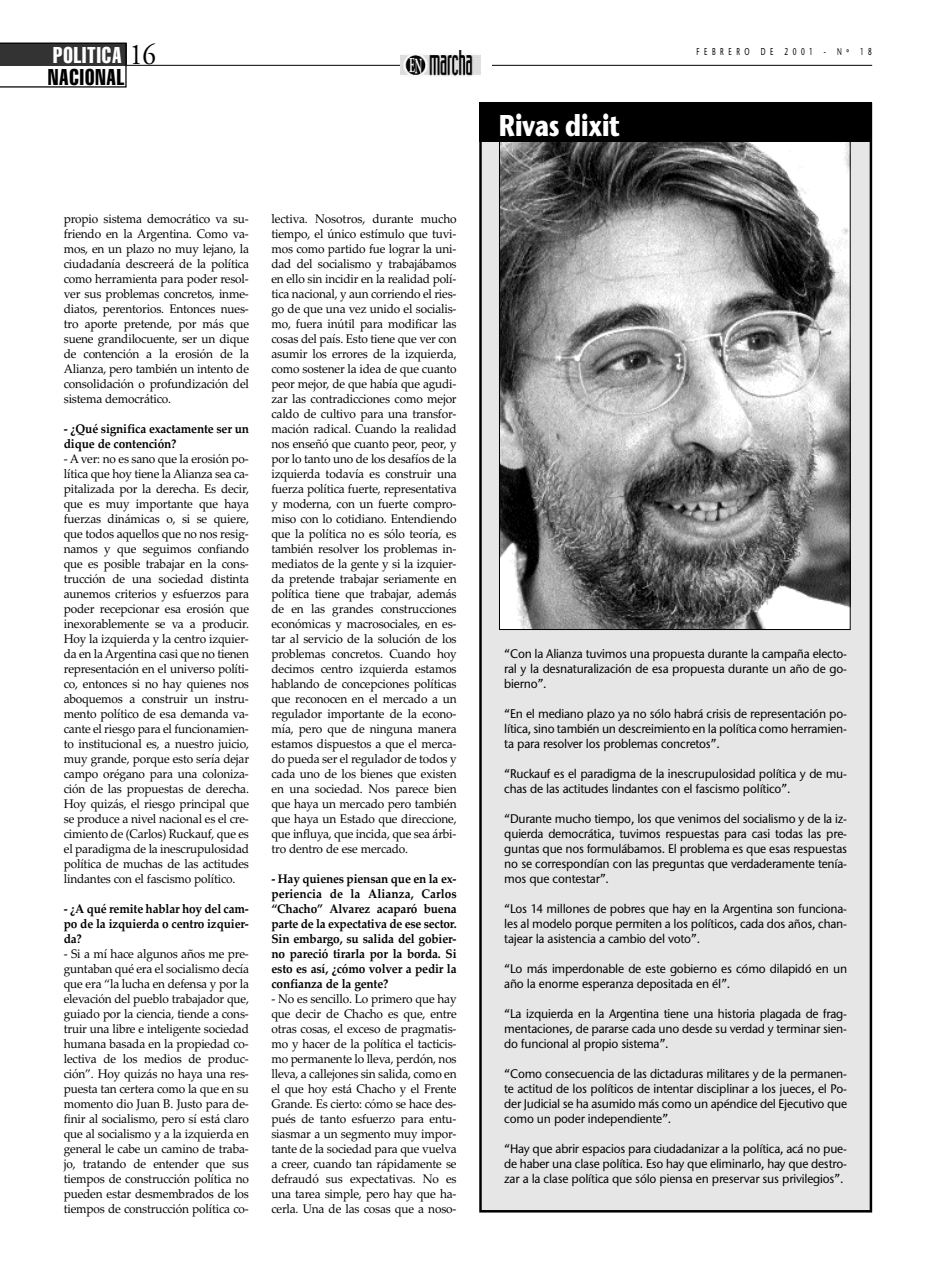
<style>
.page{position:relative;width:936px;height:1276px;background:#fff}
.page>*{position:absolute;margin:0;border:0;box-sizing:border-box;transform-origin:0 0}
.t1{font:30px "Stone Sans ITCTT Bold";letter-spacing:-.025em;color:#fff;scale:.8 1}
.t2{font:30px "Adobe Garamond";color:#000;scale:.9 1}
.t3{font:extra-condensed 22.5px "Helvetica";letter-spacing:.045em;color:#000;scale:.9 1}
.t4{font:extra-condensed 22.5px "Helvetica";letter-spacing:.045em;color:#fff;scale:.9 1}
.t5{font:12.5px/15px "Palatino Linotype";letter-spacing:-.015em;color:#000;text-align:justify;scale:.95 1}
.t6{font:12.5px/15px "Stone Sans ITCTT Medium";letter-spacing:-.015em;color:#000;text-align:justify;scale:.95 1}
.t7{font:700 12.5px/15px "Palatino Linotype";letter-spacing:-.015em;color:#000;text-align:justify;scale:.95 1}
.t8{font:10px "Stone Sans ITCTT Medium";letter-spacing:.705em;color:#000;scale:.65 1}
</style>
<div class="page">
<hr style="left:0;top:65px;width:872px;height:1px;background:#000">
<div style="left:400px;top:43px;width:92px;height:35px;background:#fff"></div>
<img style="left:400px;top:50px;width:80px;height:27px">
<svg style="left:0;top:43px;width:127px;height:45px"></svg>
<div style="left:481px;top:105px;width:388px;height:1105px;background:#e6e6e6"></div>
<img style="left:501px;top:142px;width:347px;height:485px">
<div style="left:479px;top:103px;width:393px;height:39px;background:#000"></div>
<h2 class="t4" style="left:53px;top:46px;width:78px">P0LITICA</h2>
<h1 class="t2" style="left:129px;top:36px;width:31px">16</h1>
<p class="t8" style="left:696px;top:45px;width:271px">FEBRERO DE 2001 - Nº 18</p>
<h2 class="t3" style="left:48px;top:69px;width:86px">NACIONAL</h2>
<h1 class="t1" style="left:498px;top:106px;width:153px">Rivas dixit</h1>
<p class="t5" style="left:64px;top:211px;width:196px">propio sistema democrático va su&shy;friendo en la Argentina. Como va&shy;mos, en un plazo no muy lejano, la ciudadanía descreerá de la política como herramienta para poder resol&shy;ver sus problemas concretos, inme&shy;diatos, perentorios. Entonces nues&shy;tro aporte pretende, por más que suene grandilocuente, ser un dique de contención a la erosión de la Alianza, pero también un intento de consolidación o profundización del sistema democrático.</p>
<p class="t7" style="left:64px;top:421px;width:196px">- ¿Qué significa exactamente ser un dique de contención?</p>
<p class="t5" style="left:64px;top:451px;width:196px">- A ver: no es sano que la erosión po&shy;lítica que hoy tiene la Alianza sea ca&shy;pitalizada por la derecha. Es decir, que es muy importante que haya fuerzas dinámicas o, si se quiere, que todos aquellos que no nos resig&shy;namos y que seguimos confiando que es posible trabajar en la cons&shy;trucción de una sociedad distinta aunemos criterios y esfuerzos para poder recepcionar esa erosión que inexorablemente se va a producir.<br>Hoy la izquierda y la centro izquier&shy;da en la Argentina casi que no tienen representación en el universo políti&shy;co, entonces si no hay quienes nos aboquemos a construir un instru&shy;mento político de esa demanda va&shy;cante el riesgo para el funcionamien&shy;to institucional es, a nuestro juicio, muy grande, porque esto sería dejar campo orégano para una coloniza&shy;ción de las propuestas de derecha.<br>Hoy quizás, el riesgo principal que se produce a nivel nacional es el cre&shy;cimiento de (Carlos) Ruckauf, que es el paradigma de la inescrupulosidad política de muchas de las actitudes lindantes con el fascismo político.</p>
<p class="t7" style="left:64px;top:901px;width:196px">- ¿A qué remite hablar hoy del cam&shy;po de la izquierda o centro izquier&shy;da?</p>
<p class="t5" style="left:64px;top:946px;width:196px">- Si a mí hace algunos años me pre&shy;guntaban qué era el socialismo decía que era “la lucha en defensa y por la elevación del pueblo trabajador que, guiado por la ciencia, tiende a cons&shy;truir una libre e inteligente sociedad humana basada en la propiedad co&shy;lectiva de los medios de produc&shy;ción”. Hoy quizás no haya una res&shy;puesta tan certera como la que en su momento dio Juan B. Justo para de&shy;finir al socialismo, pero sí está claro que al socialismo y a la izquierda en general le cabe un camino de traba&shy;jo, tratando de entender que sus tiempos de construcción política no pueden estar desmembrados de los tiempos de construcción política co-</p>
<p class="t5" style="left:271px;top:211px;width:196px">lectiva. Nosotros, durante mucho tiempo, el único estímulo que tuvi&shy;mos como partido fue lograr la uni&shy;dad del socialismo y trabajábamos en ello sin incidir en la realidad polí&shy;tica nacional, y aun corriendo el ries&shy;go de que una vez unido el socialis&shy;mo, fuera inútil para modificar las cosas del país. Esto tiene que ver con asumir los errores de la izquierda, como sostener la idea de que cuanto peor mejor, de que había que agudi&shy;zar las contradicciones como mejor caldo de cultivo para una transfor&shy;mación radical. Cuando la realidad nos enseñó que cuanto peor, peor, y por lo tanto uno de los desafíos de la izquierda todavía es construir una fuerza política fuerte, representativa y moderna, con un fuerte compro&shy;miso con lo cotidiano. Entendiendo que la política no es sólo teoría, es también resolver los problemas in&shy;mediatos de la gente y si la izquier&shy;da pretende trabajar seriamente en política tiene que trabajar, además de en las grandes construcciones económicas y macrosociales, en es&shy;tar al servicio de la solución de los problemas concretos. Cuando hoy decimos centro izquierda estamos hablando de concepciones políticas que reconocen en el mercado a un regulador importante de la econo&shy;mía, pero que de ninguna manera estamos dispuestos a que el merca&shy;do pueda ser el regulador de todos y cada uno de los bienes que existen en una sociedad. Nos parece bien que haya un mercado pero también que haya un Estado que direccione, que influya, que incida, que sea árbi&shy;tro dentro de ese mercado.</p>
<p class="t7" style="left:271px;top:871px;width:196px">- Hay quienes piensan que en la ex&shy;periencia de la Alianza, Carlos “Chacho” Alvarez acaparó buena parte de la expectativa de ese sector.<br>Sin embargo, su salida del gobier&shy;no pareció tirarla por la borda. Si esto es así, ¿cómo volver a pedir la confianza de la gente?</p>
<p class="t5" style="left:271px;top:991px;width:196px">- No es sencillo. Lo primero que hay que decir de Chacho es que, entre otras cosas, el exceso de pragmatis&shy;mo y hacer de la política el tacticis&shy;mo permanente lo lleva, perdón, nos lleva, a callejones sin salida, como en el que hoy está Chacho y el Frente Grande. Es cierto: cómo se hace des&shy;pués de tanto esfuerzo para entu&shy;siasmar a un segmento muy impor&shy;tante de la sociedad para que vuelva a creer, cuando tan rápidamente se defraudó sus expectativas. No es una tarea simple, pero hay que ha&shy;cerla. Una de las cosas que a noso-</p>
<p class="t6" style="left:504px;top:646px;width:362px">“Con la Alianza tuvimos una propuesta durante la campaña electo&shy;ral y la desnaturalización de esa propuesta durante un año de go&shy;bierno”.</p>
<p class="t6" style="left:504px;top:706px;width:362px">“En el mediano plazo ya no sólo habrá crisis de representación po&shy;lítica, sino también un descreimiento en la política como herramien&shy;ta para resolver los problemas concretos”.</p>
<p class="t6" style="left:504px;top:766px;width:362px">“Ruckauf es el paradigma de la inescrupulosidad política y de mu&shy;chas de las actitudes lindantes con el fascismo político”.</p>
<p class="t6" style="left:504px;top:811px;width:362px">“Durante mucho tiempo, los que venimos del socialismo y de la iz&shy;quierda democrática, tuvimos respuestas para casi todas las pre&shy;guntas que nos formulábamos. El problema es que esas respuestas no se correspondían con las preguntas que verdaderamente tenía&shy;mos que contestar”.</p>
<p class="t6" style="left:504px;top:901px;width:362px">“Los 14 millones de pobres que hay en la Argentina son funciona&shy;les al modelo porque permiten a los políticos, cada dos años, chan&shy;tajear la asistencia a cambio del voto”.</p>
<p class="t6" style="left:504px;top:961px;width:362px">“Lo más imperdonable de este gobierno es cómo dilapidó en un año la enorme esperanza depositada en él”.</p>
<p class="t6" style="left:504px;top:1006px;width:362px">“La izquierda en la Argentina tiene una historia plagada de frag&shy;mentaciones, de pararse cada uno desde su verdad y terminar sien&shy;do funcional al propio sistema”.</p>
<p class="t6" style="left:504px;top:1066px;width:362px">“Como consecuencia de las dictaduras militares y de la permanen&shy;te actitud de los políticos de intentar disciplinar a los jueces, el Po&shy;der Judicial se ha asumido más como un apéndice del Ejecutivo que como un poder independiente”.</p>
<p class="t6" style="left:504px;top:1141px;width:362px">“Hay que abrir espacios para ciudadanizar a la política, acá no pue&shy;de haber una clase política. Eso hay que eliminarlo, hay que destro&shy;zar a la clase política que sólo piensa en preservar sus privilegios”.</p>
</div>
